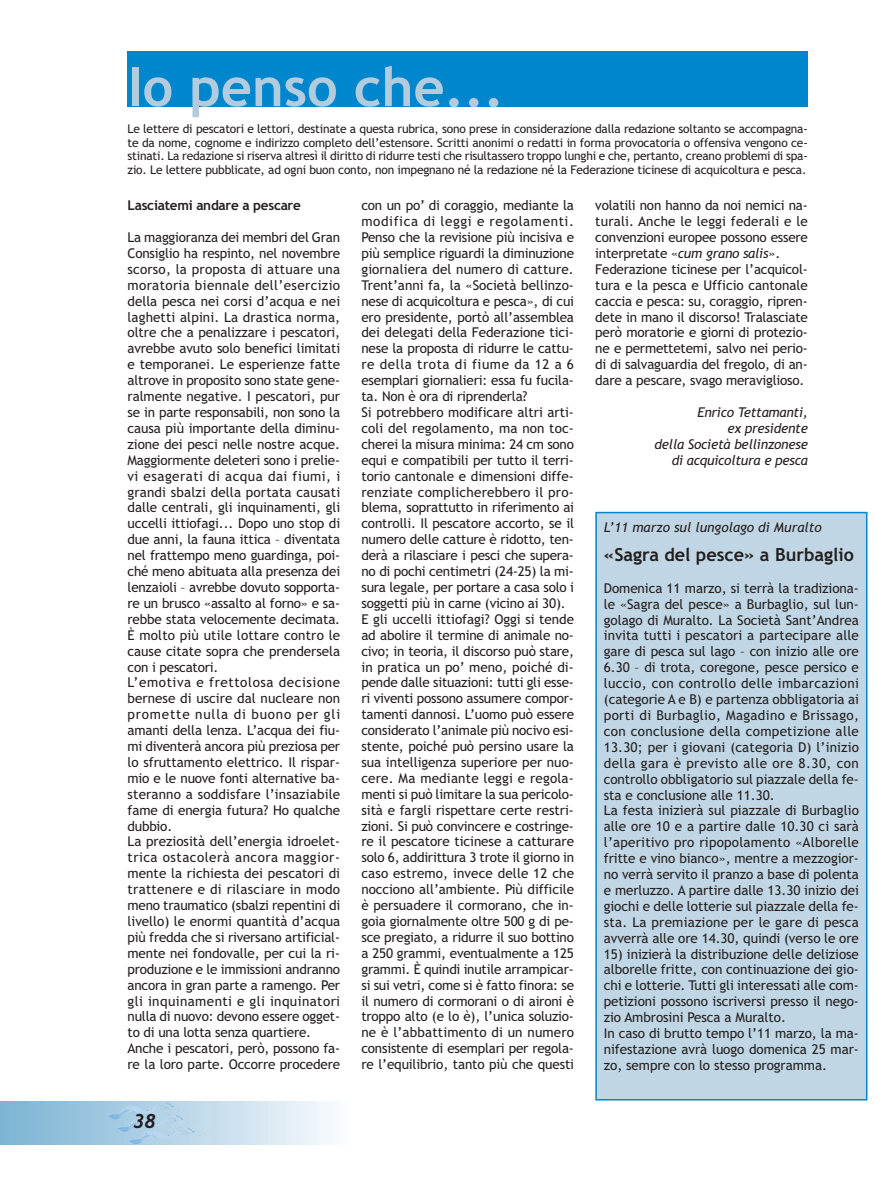
<style>
.page{position:relative;width:893px;height:1191px;background:#fff}
.page>*{position:absolute;margin:0;border:0;box-sizing:border-box;transform-origin:0 0}
.t1{font:700 54px "Trebuchet MS";color:#b2ccdd}
.t2{font:italic 700 19.5px "Trebuchet";color:#231f20}
.t3{font:700 18px "Trebuchet MS";color:#231f20}
.t4{font:13.5px/15.9px "Trebuchet MS";letter-spacing:-.005em;color:#231f20}
.t5{font:italic 13.5px/15.9px "Trebuchet MS";letter-spacing:-.015em;color:#231f20;text-align:right}
.t6{font:700 13.5px "Trebuchet MS";letter-spacing:-.02em;color:#231f20}
.t7{font:12px/13.5px "Trebuchet MS";letter-spacing:-.015em;color:#231f20;text-align:justify}
.s1{font-style:italic}
</style>
<div class="page">
<svg style="left:106px;top:1101px;width:102px;height:43px;background:#b1d1e6"></svg>
<div style="left:597px;top:513px;width:269px;height:586px;background:#c0d6e4"></div>
<div style="left:595px;top:512px;width:272px;height:588px;border:2px solid #0087cb"></div>
<div style="left:128px;top:51px;width:680px;height:55px;background:#0086cc"></div>
<h1 class="t1" style="left:128px;top:56px;width:378px">Io penso che...</h1>
<p class="t7" style="left:128px;top:122px;width:682px">Le lettere di pescatori e lettori, destinate a questa rubrica, sono prese in considerazione dalla redazione soltanto se accompagna&shy;te da nome, cognome e indirizzo completo dell’estensore. Scritti anonimi o redatti in forma provocatoria o offensiva vengono ce&shy;stinati. La redazione si riserva altresì il diritto di ridurre testi che risultassero troppo lunghi e che, pertanto, creano problemi di spa&shy;zio. Le lettere pubblicate, ad ogni buon conto, non impegnano né la redazione né la Federazione ticinese di acquicoltura e pesca.</p>
<p class="t6" style="left:128px;top:198px;width:175px">Lasciatemi andare a pescare</p>
<p class="t4" style="left:128px;top:229px;width:214px">La maggioranza dei membri del Gran Consiglio ha respinto, nel novembre scorso, la proposta di attuare una moratoria biennale dell’esercizio della pesca nei corsi d’acqua e nei laghetti alpini. La drastica norma, oltre che a penalizzare i pescatori, avrebbe avuto solo benefici limitati e temporanei. Le esperienze fatte altrove in proposito sono state gene&shy;ralmente negative. I pescatori, pur se in parte responsabili, non sono la causa più importante della diminu&shy;zione dei pesci nelle nostre acque.<br>Maggiormente deleteri sono i prelie&shy;vi esagerati di acqua dai fiumi, i grandi sbalzi della portata causati dalle centrali, gli inquinamenti, gli uccelli ittiofagi... Dopo uno stop di due anni, la fauna ittica – diventata nel frattempo meno guardinga, poi&shy;ché meno abituata alla presenza dei lenzaioli – avrebbe dovuto sopporta&shy;re un brusco «assalto al forno» e sa&shy;rebbe stata velocemente decimata.<br>È molto più utile lottare contro le cause citate sopra che prendersela con i pescatori.<br>L’emotiva e frettolosa decisione bernese di uscire dal nucleare non promette nulla di buono per gli amanti della lenza. L’acqua dei fiu&shy;mi diventerà ancora più preziosa per lo sfruttamento elettrico. Il rispar&shy;mio e le nuove fonti alternative ba&shy;steranno a soddisfare l’insaziabile fame di energia futura? Ho qualche dubbio.<br>La preziosità dell’energia idroelet&shy;trica ostacolerà ancora maggior&shy;mente la richiesta dei pescatori di trattenere e di rilasciare in modo meno traumatico (sbalzi repentini di livello) le enormi quantità d’acqua più fredda che si riversano artificial&shy;mente nei fondovalle, per cui la ri&shy;produzione e le immissioni andranno ancora in gran parte a ramengo. Per gli inquinamenti e gli inquinatori nulla di nuovo: devono essere ogget&shy;to di una lotta senza quartiere.<br>Anche i pescatori, però, possono fa&shy;re la loro parte. Occorre procedere</p>
<h2 class="t2" style="left:133px;top:1110px;width:24px">38</h2>
<p class="t4" style="left:361px;top:198px;width:214px">con un po’ di coraggio, mediante la modifica di leggi e regolamenti.<br>Penso che la revisione più incisiva e più semplice riguardi la diminuzione giornaliera del numero di catture.<br>Trent’anni fa, la «Società bellinzo&shy;nese di acquicoltura e pesca», di cui ero presidente, portò all’assemblea dei delegati della Federazione tici&shy;nese la proposta di ridurre le cattu&shy;re della trota di fiume da 12 a 6 esemplari giornalieri: essa fu fucila&shy;ta. Non è ora di riprenderla?<br>Si potrebbero modificare altri arti&shy;coli del regolamento, ma non toc&shy;cherei la misura minima: 24 cm sono equi e compatibili per tutto il terri&shy;torio cantonale e dimensioni diffe&shy;renziate complicherebbero il pro&shy;blema, soprattutto in riferimento ai controlli. Il pescatore accorto, se il numero delle catture è ridotto, ten&shy;derà a rilasciare i pesci che supera&shy;no di pochi centimetri (24-25) la mi&shy;sura legale, per portare a casa solo i soggetti più in carne (vicino ai 30).<br>E gli uccelli ittiofagi? Oggi si tende ad abolire il termine di animale no&shy;civo; in teoria, il discorso può stare, in pratica un po’ meno, poiché di&shy;pende dalle situazioni: tutti gli esse&shy;ri viventi possono assumere compor&shy;tamenti dannosi. L’uomo può essere considerato l’animale più nocivo esi&shy;stente, poiché può persino usare la sua intelligenza superiore per nuo&shy;cere. Ma mediante leggi e regola&shy;menti si può limitare la sua pericolo&shy;sità e fargli rispettare certe restri&shy;zioni. Si può convincere e costringe&shy;re il pescatore ticinese a catturare solo 6, addirittura 3 trote il giorno in caso estremo, invece delle 12 che nocciono all’ambiente. Più difficile è persuadere il cormorano, che in&shy;goia giornalmente oltre 500 g di pe&shy;sce pregiato, a ridurre il suo bottino a 250 grammi, eventualmente a 125 grammi. È quindi inutile arrampicar&shy;si sui vetri, come si è fatto finora: se il numero di cormorani o di aironi è troppo alto (e lo è), l’unica soluzio&shy;ne è l’abbattimento di un numero consistente di esemplari per regola&shy;re l’equilibrio, tanto più che questi</p>
<p class="t4" style="left:595px;top:198px;width:214px">volatili non hanno da noi nemici na&shy;turali. Anche le leggi federali e le convenzioni europee possono essere interpretate «<span class="s1">cum grano salis</span>».<br>Federazione ticinese per l’acquicol&shy;tura e la pesca e Ufficio cantonale caccia e pesca: su, coraggio, ripren&shy;dete in mano il discorso! Tralasciate però moratorie e giorni di protezio&shy;ne e permettetemi, salvo nei perio&shy;di di salvaguardia del fregolo, di an&shy;dare a pescare, svago meraviglioso.</p>
<p class="t5" style="left:655px;top:404px;width:155px">Enrico Tettamanti,<br>ex presidente<br>della Società bellinzonese di acquicoltura e pesca</p>
<p class="t5" style="left:604px;top:520px;width:219px">L’11 marzo sul lungolago di Muralto</p>
<h3 class="t3" style="left:604px;top:544px;width:252px">«Sagra del pesce» a Burbaglio</h3>
<p class="t4" style="left:604px;top:580px;width:257px">Domenica 11 marzo, si terrà la tradiziona&shy;le «Sagra del pesce» a Burbaglio, sul lun&shy;golago di Muralto. La Società Sant’Andrea invita tutti i pescatori a partecipare alle gare di pesca sul lago – con inizio alle ore 6.30 – di trota, coregone, pesce persico e luccio, con controllo delle imbarcazioni (categorie A e B) e partenza obbligatoria ai porti di Burbaglio, Magadino e Brissago, con conclusione della competizione alle 13.30; per i giovani (categoria D) l’inizio della gara è previsto alle ore 8.30, con controllo obbligatorio sul piazzale della fe&shy;sta e conclusione alle 11.30.<br>La festa inizierà sul piazzale di Burbaglio alle ore 10 e a partire dalle 10.30 ci sarà l’aperitivo pro ripopolamento «Alborelle fritte e vino bianco», mentre a mezzogior&shy;no verrà servito il pranzo a base di polenta e merluzzo. A partire dalle 13.30 inizio dei giochi e delle lotterie sul piazzale della fe&shy;sta. La premiazione per le gare di pesca avverrà alle ore 14.30, quindi (verso le ore</p>
<p class="t4" style="left:604px;top:946px;width:257px">15) inizierà la distribuzione delle deliziose alborelle fritte, con continuazione dei gio&shy;chi e lotterie. Tutti gli interessati alle com&shy;petizioni possono iscriversi presso il nego&shy;zio Ambrosini Pesca a Muralto.<br>In caso di brutto tempo l’11 marzo, la ma&shy;nifestazione avrà luogo domenica 25 mar&shy;zo, sempre con lo stesso programma.</p>
</div>
